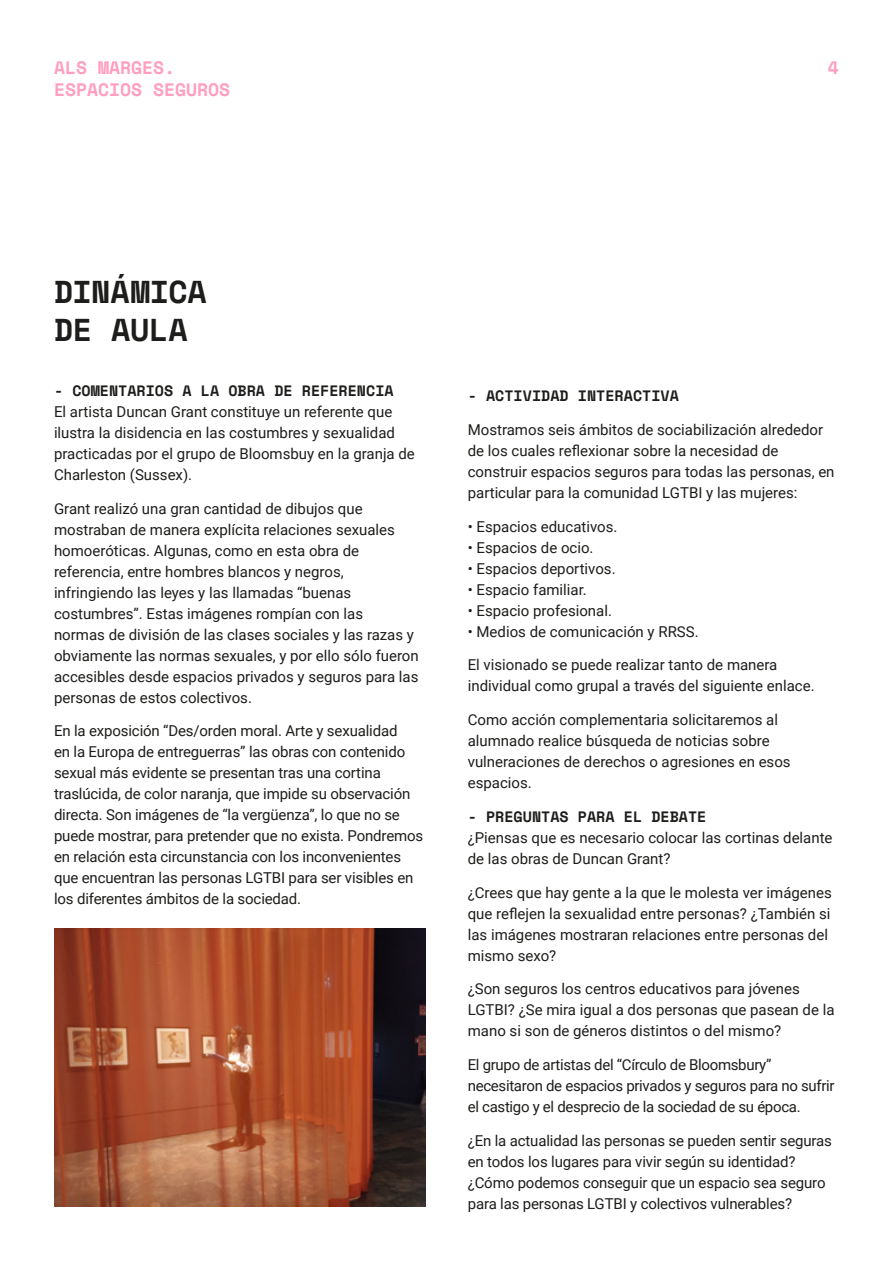
<style>
.page{position:relative;width:893px;height:1263px;background:#fff}
.page>*{position:absolute;margin:0;border:0;box-sizing:border-box;transform-origin:0 0}
.t1{font:700 31.5px/37.8px "Space Mono";letter-spacing:-.01em;color:#1d1d1b}
.t2{font:700 18px/21.6px "Space Mono";color:#ff9ebf}
.t3{font:15px/21px "Roboto";color:#1d1d1b}
.t4{font:15px/21px "Roboto";letter-spacing:-.02em;color:#1d1d1b}
.t5{font:700 15px "Space Mono";color:#1d1d1b}
</style>
<div class="page">
<img style="left:54px;top:928px;width:371px;height:279px">
<p class="t2" style="left:54px;top:56px;width:178px">ALS MARGES.<br>ESPACIOS SEGUROS</p>
<p class="t2" style="left:828px;top:56px;width:13px">4</p>
<h1 class="t1" style="left:54px;top:272px;width:154px">DINÁMICA<br>DE AULA</h1>
<p class="t5" style="left:54px;top:379px;width:341px">- COMENTARIOS A LA OBRA DE REFERENCIA</p>
<p class="t3" style="left:54px;top:400px;width:362px">El artista Duncan Grant constituye un referente que ilustra la disidencia en las costumbres y sexualidad practicadas por el grupo de Bloomsbuy en la granja de Charleston (Sussex).</p>
<p class="t3" style="left:54px;top:497px;width:366px">Grant realizó una gran cantidad de dibujos que mostraban de manera explícita relaciones sexuales homoeróticas. Algunas, como en esta obra de referencia, entre hombres blancos y negros, infringiendo las leyes y las llamadas “buenas costumbres”. Estas imágenes rompían con las<br>normas de división de las clases sociales y las razas y obviamente las normas sexuales, y por ello sólo fueron accesibles desde espacios privados y seguros para las personas de estos colectivos.</p>
<p class="t3" style="left:54px;top:720px;width:371px">En la exposición “Des/orden moral. Arte y sexualidad<br>en la Europa de entreguerras” las obras con contenido sexual más evidente se presentan tras una cortina traslúcida, de color naranja, que impide su observación directa. Son imágenes de “la vergüenza”, lo que no se puede mostrar, para pretender que no exista. Pondremos en relación esta circunstancia con los inconvenientes que encuentran las personas LGTBI para ser visibles en los diferentes ámbitos de la sociedad.</p>
<p class="t5" style="left:468px;top:384px;width:213px">- ACTIVIDAD INTERACTIVA</p>
<p class="t3" style="left:468px;top:418px;width:368px">Mostramos seis ámbitos de sociabilización alrededor de los cuales reflexionar sobre la necesidad de construir espacios seguros para todas las personas, en particular para la comunidad LGTBI y las mujeres:</p>
<p class="t3" style="left:468px;top:515px;width:151px">• Espacios educativos.</p>
<p class="t3" style="left:468px;top:536px;width:127px">• Espacios de ocio.</p>
<p class="t3" style="left:468px;top:557px;width:149px">• Espacios deportivos.</p>
<p class="t3" style="left:468px;top:578px;width:121px">• Espacio familiar.</p>
<p class="t3" style="left:468px;top:599px;width:146px">• Espacio profesional.</p>
<p class="t3" style="left:468px;top:620px;width:232px">• Medios de comunicación y RRSS.</p>
<p class="t3" style="left:468px;top:654px;width:348px">El visionado se puede realizar tanto de manera individual como grupal a través del siguiente enlace.</p>
<p class="t3" style="left:468px;top:709px;width:324px">Como acción complementaria solicitaremos al alumnado realice búsqueda de noticias sobre vulneraciones de derechos o agresiones en esos espacios.</p>
<p class="t5" style="left:468px;top:805px;width:240px">- PREGUNTAS PARA EL DEBATE</p>
<p class="t3" style="left:468px;top:826px;width:366px">¿Piensas que es necesario colocar las cortinas delante de las obras de Duncan Grant?</p>
<p class="t3" style="left:468px;top:881px;width:366px">¿Crees que hay gente a la que le molesta ver imágenes que reflejen la sexualidad entre personas? ¿También si las imágenes mostraran relaciones entre personas del mismo sexo?</p>
<p class="t3" style="left:468px;top:978px;width:368px">¿Son seguros los centros educativos para jóvenes<br>LGTBI? ¿Se mira igual a dos personas que pasean de la mano si son de géneros distintos o del mismo?</p>
<p class="t4" style="left:468px;top:1054px;width:368px">El grupo de artistas del “Círculo de Bloomsbury” necesitaron de espacios privados y seguros para no sufrir el castigo y el desprecio de la sociedad de su época.</p>
<p class="t3" style="left:468px;top:1129px;width:366px">¿En la actualidad las personas se pueden sentir seguras en todos los lugares para vivir según su identidad? ¿Cómo podemos conseguir que un espacio sea seguro para las personas LGTBI y colectivos vulnerables?</p>
</div>
